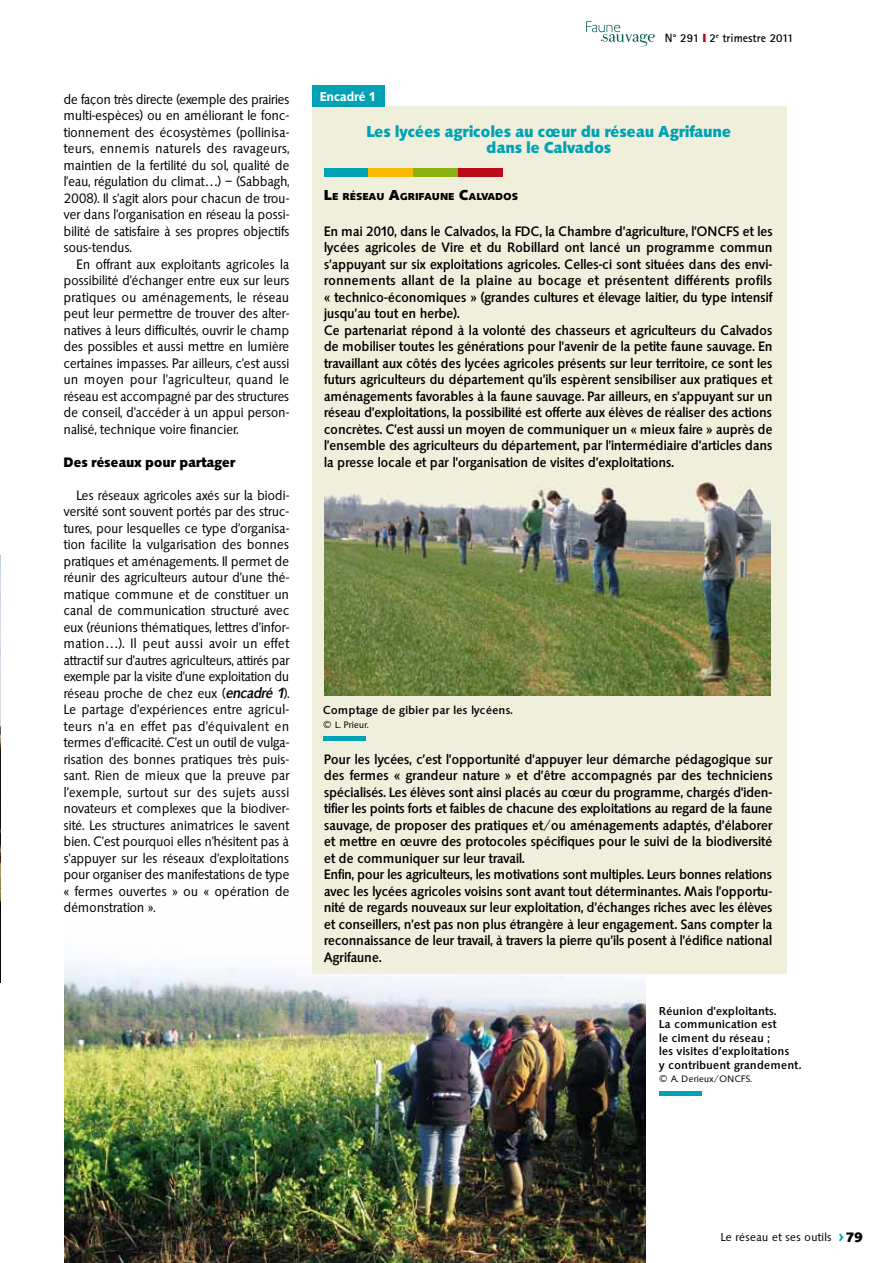
<style>
.page{position:relative;width:893px;height:1263px;background:#fff}
.page>*{position:absolute;margin:0;border:0;box-sizing:border-box;transform-origin:0 0}
.t1{font:700 16.5px/16.5px "Saxony";letter-spacing:-.02em;color:#00a2b3;text-align:center;scale:.95 1}
.t2{font:500 14.25px/16.5px "Saxony";letter-spacing:-.02em;color:#000;scale:.95 1}
.t3{font:14.25px/16.5px "Saxony";letter-spacing:-.02em;color:#000;text-align:justify;scale:.95 1}
.t4{font:700 14.25px "Saxony";letter-spacing:-.02em;color:#000;scale:.95 1}
.t5{font:600 13.5px "Saxony";letter-spacing:-.02em;color:#fff;scale:.95 1}
.t6{font:500 12px/13.5px "Saxony";color:#000}
.t7{font:700 12px "Rotis Sans Serif";color:#000}
.t8{font:12px "Saxony";color:#000}
.t9{font:700 10.5px "Saxony";color:#000}
.t10{font:9.75px "Saxony";color:#000}
.s1{font-weight:500;font-style:italic}
.s2{color:#bc091a}
.s3{font-size:15px}
.s4{font-weight:700;font-size:18px;color:#00a2b3}
</style>
<div class="page">
<svg style="left:586px;top:21px;width:69px;height:25px"></svg>
<img style="left:64px;top:963px;width:581px;height:300px">
<img style="left:0;top:556px;width:1px;height:426px">
<div style="left:312px;top:106px;width:474px;height:868px;background:#f0efdc"></div>
<div style="left:312px;top:85px;width:73px;height:21px;background:#00a2b3"></div>
<div style="left:324px;top:168px;width:45px;height:8px;background:#00a2b3"></div>
<div style="left:369px;top:168px;width:44px;height:8px;background:#faba00"></div>
<div style="left:413px;top:168px;width:45px;height:8px;background:#8bb110"></div>
<div style="left:458px;top:168px;width:44px;height:8px;background:#bc091a"></div>
<img style="left:324px;top:479px;width:447px;height:217px">
<hr style="left:323px;top:737px;width:43px;height:4px;background:#00a2b3">
<hr style="left:659px;top:1092px;width:43px;height:4px;background:#00a2b3">
<p class="t3" style="left:64px;top:91px;width:239px">de façon très directe (exemple des prairies multi-espèces) ou en améliorant le fonc&shy;tionnement des écosystèmes (pollinisa&shy;teurs, ennemis naturels des ravageurs, maintien de la fertilité du sol, qualité de l’eau, régulation du climat…) – (Sabbagh, 2008). Il s’agit alors pour chacun de trou&shy;ver dans l’organisation en réseau la possi&shy;bilité de satisfaire à ses propres objectifs sous-tendus.</p>
<p class="t3" style="left:64px;top:256px;width:239px;text-indent:13px">En offrant aux exploitants agricoles la possibilité d’échanger entre eux sur leurs pratiques ou aménagements, le réseau peut leur permettre de trouver des alter&shy;natives à leurs difficultés, ouvrir le champ des possibles et aussi mettre en lumière certaines impasses. Par ailleurs, c’est aussi un moyen pour l’agriculteur, quand le réseau est accompagné par des structures de conseil, d’accéder à un appui person&shy;nalisé, technique voire financier.</p>
<p class="t4" style="left:64px;top:454px;width:183px">Des réseaux pour partager</p>
<p class="t3" style="left:64px;top:487px;width:239px;text-indent:13px">Les réseaux agricoles axés sur la biodi&shy;versité sont souvent portés par des struc&shy;tures, pour lesquelles ce type d’organisa&shy;tion facilite la vulgarisation des bonnes pratiques et aménagements. Il permet de réunir des agriculteurs autour d’une thé&shy;matique commune et de constituer un canal de communication structuré avec eux (réunions thématiques, lettres d’infor&shy;mation…). Il peut aussi avoir un effet attractif sur d’autres agriculteurs, attirés par exemple par la visite d’une exploitation du réseau proche de chez eux (<span class="s1">encadré 1</span>).<br>Le partage d’expériences entre agricul&shy;teurs n’a en effet pas d’équivalent en termes d’efficacité. C’est un outil de vulga&shy;risation des bonnes pratiques très puis&shy;sant. Rien de mieux que la preuve par l’exemple, surtout sur des sujets aussi novateurs et complexes que la biodiver&shy;sité. Les structures animatrices le savent bien. C’est pourquoi elles n’hésitent pas à s’appuyer sur les réseaux d’exploitations pour organiser des manifestations de type « fermes ouvertes » ou « opération de démonstration ».</p>
<p class="t5" style="left:320px;top:89px;width:61px">Encadré 1</p>
<p class="t7" style="left:665px;top:30px;width:131px">N° 291 <span class="s2">❙</span> 2<sup>e</sup> trimestre 2011</p>
<p class="t1" style="left:367px;top:123px;width:386px">Les lycées agricoles au cœur du réseau Agrifaune dans le Calvados</p>
<p class="t9" style="left:324px;top:190px;width:196px"><span class="s3">L</span>E RÉSEAU <span class="s3">A</span>GRIFAUNE <span class="s3">C</span>ALVADOS</p>
<p class="t2" style="left:324px;top:223px;width:474px">En mai 2010, dans le Calvados, la FDC, la Chambre d’agriculture, l’ONCFS et les lycées agricoles de Vire et du Robillard ont lancé un programme commun s’appuyant sur six exploitations agricoles. Celles-ci sont situées dans des envi&shy;ronnements allant de la plaine au bocage et présentent différents profils « technico-économiques » (grandes cultures et élevage laitier, du type intensif jusqu’au tout en herbe).<br>Ce partenariat répond à la volonté des chasseurs et agriculteurs du Calvados de mobiliser toutes les générations pour l’avenir de la petite faune sauvage. En travaillant aux côtés des lycées agricoles présents sur leur territoire, ce sont les futurs agriculteurs du département qu’ils espèrent sensibiliser aux pratiques et aménagements favorables à la faune sauvage. Par ailleurs, en s’appuyant sur un réseau d’exploitations, la possibilité est offerte aux élèves de réaliser des actions concrètes. C’est aussi un moyen de communiquer un « mieux faire » auprès de l’ensemble des agriculteurs du département, par l’intermédiaire d’articles dans la presse locale et par l’organisation de visites d’exploitations.</p>
<p class="t6" style="left:323px;top:703px;width:191px">Comptage de gibier par les lycéens.</p>
<p class="t10" style="left:323px;top:719px;width:47px">© L. Prieur.</p>
<p class="t2" style="left:324px;top:751px;width:474px">Pour les lycées, c’est l’opportunité d’appuyer leur démarche pédagogique sur des fermes « grandeur nature » et d’être accompagnés par des techniciens spécialisés. Les élèves sont ainsi placés au cœur du programme, chargés d’iden&shy;tifier les points forts et faibles de chacune des exploitations au regard de la faune sauvage, de proposer des pratiques et/ou aménagements adaptés, d’élaborer et mettre en œuvre des protocoles spécifiques pour le suivi de la biodiversité et de communiquer sur leur travail.<br>Enfin, pour les agriculteurs, les motivations sont multiples. Leurs bonnes relations avec les lycées agricoles voisins sont avant tout déterminantes. Mais l’opportu&shy;nité de regards nouveaux sur leur exploitation, d’échanges riches avec les élèves et conseillers, n’est pas non plus étrangère à leur engagement. Sans compter la reconnaissance de leur travail, à travers la pierre qu’ils posent à l’édifice national Agrifaune.</p>
<p class="t6" style="left:659px;top:1004px;width:144px">Réunion d’exploitants.<br>La communication est<br>le ciment du réseau ;<br>les visites d’exploitations<br>y contribuent grandement.</p>
<p class="t10" style="left:659px;top:1074px;width:94px">© A. Derieux/ONCFS.</p>
<p class="t8" style="left:721px;top:1230px;width:125px">Le réseau et ses outils <span class="s4">&gt;</span></p>
<p class="t4" style="left:846px;top:1229px;width:19px">79</p>
</div>
